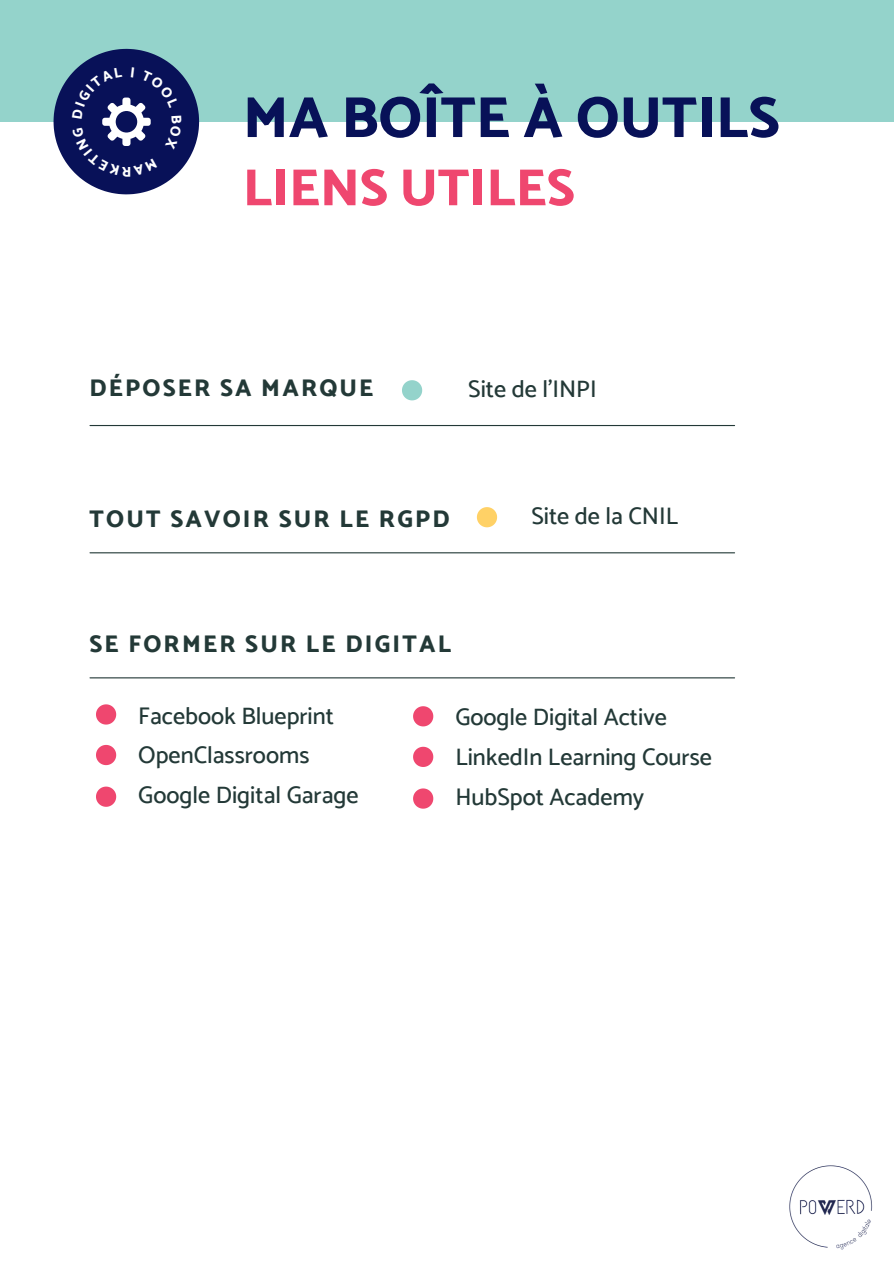
<style>
.page{position:relative;width:894px;height:1264px;background:#fff}
.page>*{position:absolute;margin:0;border:0;box-sizing:border-box;transform-origin:0 0}
.t1{font:800 58.2px "Catamaran";color:#081158}
.t2{font:800 52.35px "Catamaran";color:#ef476f}
.t3{font:500 24px "Catamaran";color:#233937}
.t4{font:800 24px "Catamaran";letter-spacing:.09em;color:#233937}
.t5{font:800 14.1px "Catamaran";color:#fff}
</style>
<div class="page">
<div style="left:0;top:0;width:893px;height:122px;background:#94d3cb"></div>
<svg style="left:402px;top:380px;width:20px;height:20px"></svg>
<hr style="left:90px;top:425px;width:644px;height:1px;background:#233937">
<svg style="left:476px;top:507px;width:21px;height:20px"></svg>
<hr style="left:90px;top:552px;width:644px;height:1px;background:#233937">
<hr style="left:90px;top:677px;width:644px;height:1px;background:#233937">
<svg style="left:96px;top:786px;width:20px;height:20px"></svg>
<svg style="left:96px;top:745px;width:20px;height:20px"></svg>
<svg style="left:96px;top:704px;width:20px;height:20px"></svg>
<svg style="left:413px;top:788px;width:20px;height:20px"></svg>
<svg style="left:413px;top:746px;width:20px;height:21px"></svg>
<svg style="left:413px;top:706px;width:20px;height:20px"></svg>
<img style="left:789px;top:1165px;width:84px;height:85px">
<svg style="left:53px;top:48px;width:147px;height:147px"></svg>
<p class="t5" style="left:131px;top:180px;width:11px;rotate:-180deg">R</p>
<p class="t1" style="left:243px;top:83px;width:538px">MA BOÎTE À OUTILS</p>
<p class="t2" style="left:243px;top:156px;width:333px">LIENS UTILES</p>
<p class="t4" style="left:89px;top:374px;width:285px">DÉPOSER SA MARQUE</p>
<p class="t3" style="left:468px;top:375px;width:130px">Site de l'INPI</p>
<p class="t4" style="left:89px;top:505px;width:361px">TOUT SAVOIR SUR LE RGPD</p>
<p class="t3" style="left:531px;top:502px;width:148px">Site de la CNIL</p>
<p class="t4" style="left:89px;top:630px;width:363px">SE FORMER SUR LE DIGITAL</p>
<p class="t3" style="left:138px;top:701px;width:197px">Facebook Blueprint</p>
<p class="t3" style="left:138px;top:741px;width:173px">OpenClassrooms</p>
<p class="t3" style="left:138px;top:780px;width:222px">Google Digital Garage</p>
<p class="t3" style="left:455px;top:703px;width:213px">Google Digital Active</p>
<p class="t3" style="left:455px;top:742px;width:258px">LinkedIn Learning Course</p>
<p class="t3" style="left:455px;top:782px;width:190px">HubSpot Academy</p>
</div>
